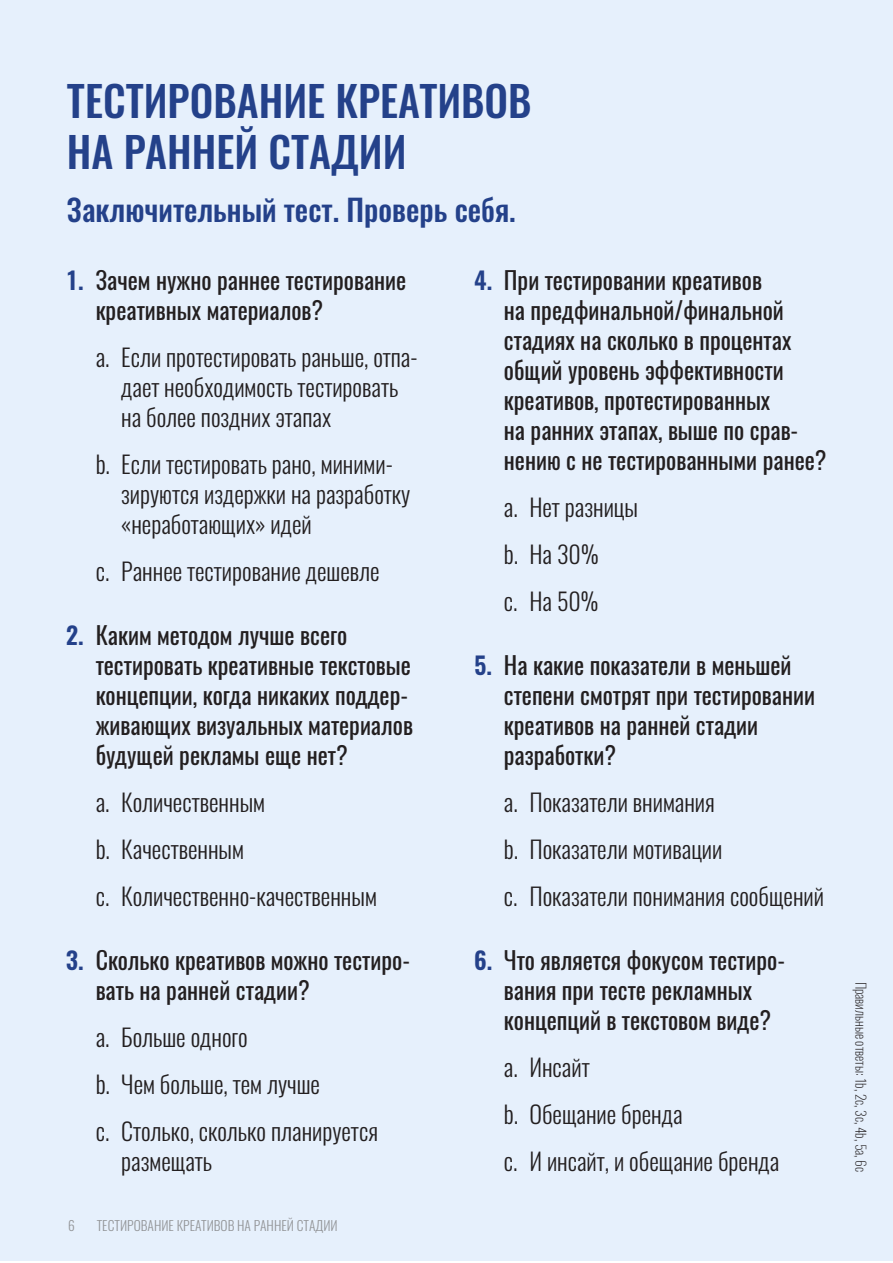
<style>
.page{position:relative;width:893px;height:1263px;background:#fff}
.page>*{position:absolute;margin:0;border:0;box-sizing:border-box;transform-origin:0 0}
.Titles_test{font:500 42px/51px "Oswald";color:#24418a}
.Blue_bold{font:500 30px "Oswald";color:#24418a}
.t1{font:24px/30px "Oswald";color:#231f20}
.t2{font:300 24px/30px "Oswald";color:#231f20}
.t3{font:300 13.5px "Oswald";color:#939598}
.t4{font:200 13.5px "Oswald";color:#231f20}
.s1{font-weight:600;color:#24418a}
</style>
<div class="page">
<div style="left:0;top:0;width:893px;height:1261px;background:#e6f0fc"></div>
<p class="Titles_test" style="left:67px;top:78px;width:466px">ТЕСТИРОВАНИЕ КРЕАТИВОВ<br>НА РАННЕЙ СТАДИИ</p>
<p class="Blue_bold" style="left:67px;top:194px;width:450px">Заключительный тест. Проверь себя.</p>
<p class="t1" style="left:96px;top:265px;width:312px;text-indent:-30px"><span class="s1">1.</span> Зачем нужно раннее тестирование креативных материалов?</p>
<p class="t2" style="left:121px;top:339px;width:298px;text-indent:-26px">a. Если протестировать раньше, отпа&shy;дает необходимость тестировать на более поздних этапах</p>
<p class="t2" style="left:121px;top:446px;width:291px;text-indent:-26px">b. Если тестировать рано, миними&shy;зируются издержки на разработку «неработающих» идей</p>
<p class="t2" style="left:96px;top:553px;width:285px">c. Раннее тестирование дешевле</p>
<p class="t1" style="left:96px;top:620px;width:319px;text-indent:-30px"><span class="s1">2.</span> Каким методом лучше всего тестировать креативные текстовые концепции, когда никаких поддер&shy;живающих визуальных материалов будущей рекламы еще нет?</p>
<p class="t2" style="left:96px;top:784px;width:171px">a. Количественным</p>
<p class="t2" style="left:96px;top:831px;width:150px">b. Качественным</p>
<p class="t2" style="left:96px;top:878px;width:283px">c. Количественно-качественным</p>
<p class="t1" style="left:96px;top:945px;width:316px;text-indent:-30px"><span class="s1">3.</span> Сколько креативов можно тестиро&shy;вать на ранней стадии?</p>
<p class="t2" style="left:96px;top:1019px;width:154px">a. Больше одного</p>
<p class="t2" style="left:96px;top:1066px;width:226px">b. Чем больше, тем лучше</p>
<p class="t2" style="left:121px;top:1113px;width:258px;text-indent:-26px">c. Столько, сколько планируется размещать</p>
<p class="t3" style="left:68px;top:1213px;width:8px">6</p>
<p class="t3" style="left:97px;top:1213px;width:242px">ТЕСТИРОВАНИЕ КРЕАТИВОВ НА РАННЕЙ СТАДИИ</p>
<p class="t1" style="left:504px;top:265px;width:324px;text-indent:-30px"><span class="s1">4.</span> При тестировании креативов<br>на предфинальной/финальной стадиях на сколько в процентах общий уровень эффективности креативов, протестированных<br>на ранних этапах, выше по срав&shy;нению с не тестированными ранее?</p>
<p class="t2" style="left:504px;top:489px;width:136px">a. Нет разницы</p>
<p class="t2" style="left:504px;top:536px;width:96px">b. На 30%</p>
<p class="t2" style="left:504px;top:583px;width:96px">c. На 50%</p>
<p class="t1" style="left:504px;top:650px;width:313px;text-indent:-30px"><span class="s1">5.</span> На какие показатели в меньшей степени смотрят при тестировании креативов на ранней стадии разработки?</p>
<p class="t2" style="left:504px;top:784px;width:212px">a. Показатели внимания</p>
<p class="t2" style="left:504px;top:831px;width:220px">b. Показатели мотивации</p>
<p class="t2" style="left:504px;top:878px;width:322px">c. Показатели понимания сообщений</p>
<p class="t1" style="left:504px;top:945px;width:283px;text-indent:-30px"><span class="s1">6.</span> Что является фокусом тестиро&shy;вания при тесте рекламных концепций в текстовом виде?</p>
<p class="t2" style="left:504px;top:1049px;width:87px">a. Инсайт</p>
<p class="t2" style="left:504px;top:1096px;width:180px">b. Обещание бренда</p>
<p class="t2" style="left:504px;top:1143px;width:277px">c. И инсайт, и обещание бренда</p>
<p class="t4" style="left:870px;top:981px;width:192px;rotate:90deg">Правильные ответы: 1b, 2c, 3c, 4b, 5a, 6c</p>
</div>
